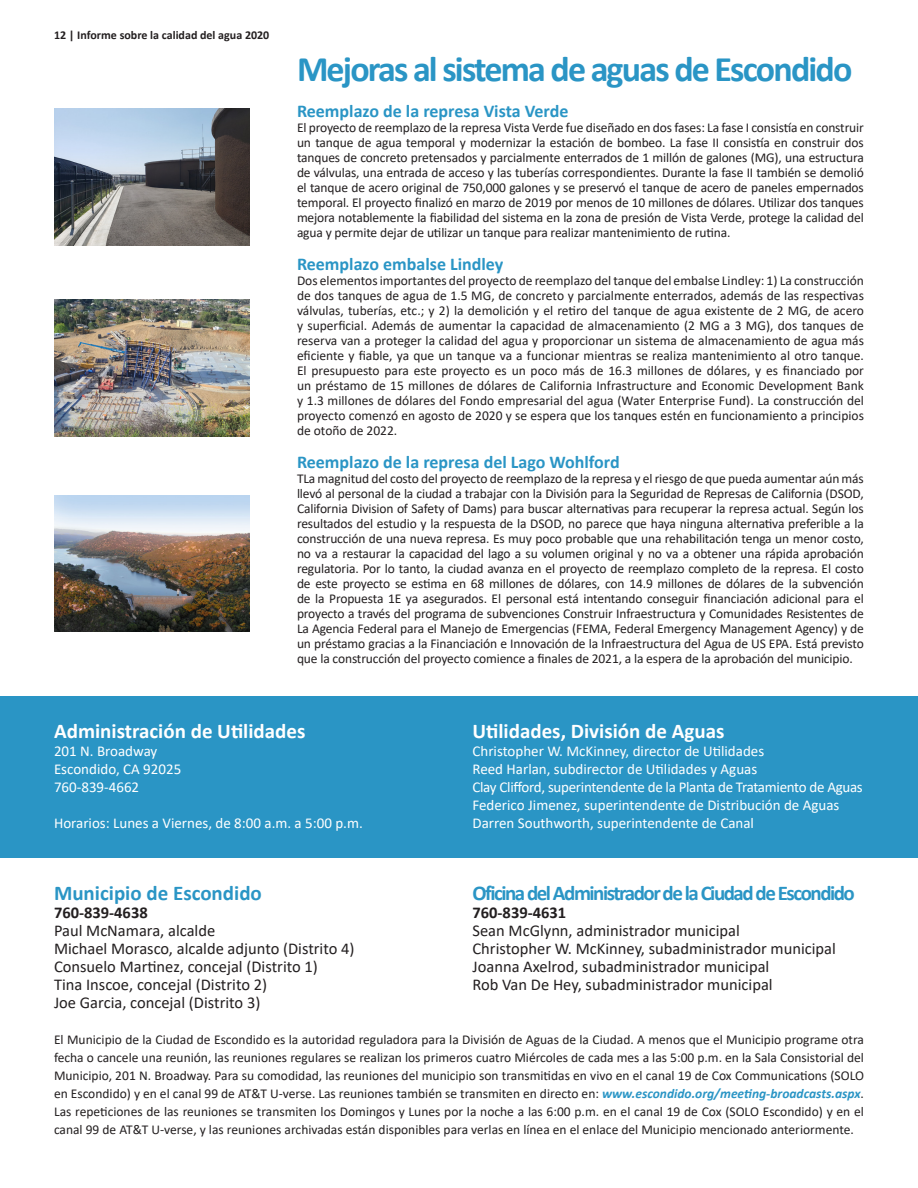
<style>
.page{position:relative;width:918px;height:1188px;background:#fff}
.page>*{position:absolute;margin:0;border:0;box-sizing:border-box;transform-origin:0 0}
.Subhead{font:700 36px "Calibri";letter-spacing:-.05em;color:#2a95c5}
.Paragraph_header{font:700 21px "Calibri";color:#fff}
.Paragraph_header-2{font:700 21px "Calibri";letter-spacing:-.07em;color:#2a95c5}
.Paragraph_header-3{font:700 21px "Calibri";color:#2a95c5}
.Paragraph_subheader{font:700 18px "Calibri";color:#2a95c5}
.Body_Text{font:16.5px "Calibri";color:#231f20}
.Body_Text-2{font:700 16.5px "Calibri";color:#231f20}
.Body_Text_Small{font:15px "Calibri";color:#fff}
.Body_Text_Small-2{font:15px "Calibri";letter-spacing:-.02em;color:#fff}
.Body_Text_Small-3{font:13.5px/15px "Calibri";letter-spacing:-.01em;color:#231f20;text-align:justify}
.t1{font:700 12px "Calibri";color:#231f20}
.s1{font-weight:700;font-style:italic;color:#2a95c5}
</style>
<div class="page">
<div style="left:0;top:696px;width:918px;height:162px;background:#2a95c5"></div>
<img style="left:54px;top:108px;width:196px;height:137px">
<img style="left:54px;top:299px;width:196px;height:137px">
<img style="left:54px;top:496px;width:196px;height:135px">
<p class="t1" style="left:54px;top:27px;width:217px">12 | Informe sobre la calidad del agua 2020</p>
<p class="Subhead" style="left:297px;top:44px;width:557px">Mejoras al sistema de aguas de Escondido</p>
<p class="Paragraph_subheader" style="left:297px;top:98px;width:273px">Reemplazo de la represa Vista Verde</p>
<p class="Body_Text_Small-3" style="left:297px;top:120px;width:568px">El proyecto de reemplazo de la represa Vista Verde fue diseñado en dos fases: La fase I consistía en construir un tanque de agua temporal y modernizar la estación de bombeo. La fase II consistía en construir dos tanques de concreto pretensados y parcialmente enterrados de 1 millón de galones (MG), una estructura de válvulas, una entrada de acceso y las tuberías correspondientes. Durante la fase II también se demolió el tanque de acero original de 750,000 galones y se preservó el tanque de acero de paneles empernados temporal. El proyecto finalizó en marzo de 2019 por menos de 10 millones de dólares. Utilizar dos tanques mejora notablemente la fiabilidad del sistema en la zona de presión de Vista Verde, protege la calidad del agua y permite dejar de utilizar un tanque para realizar mantenimiento de rutina.</p>
<p class="Paragraph_subheader" style="left:297px;top:251px;width:208px">Reemplazo embalse Lindley</p>
<p class="Body_Text_Small-3" style="left:297px;top:273px;width:569px">Dos elementos importantes del proyecto de reemplazo del tanque del embalse Lindley: 1) La construcción de dos tanques de agua de 1.5 MG, de concreto y parcialmente enterrados, además de las respectivas válvulas, tuberías, etc.; y 2) la demolición y el retiro del tanque de agua existente de 2 MG, de acero y superficial. Además de aumentar la capacidad de almacenamiento (2 MG a 3 MG), dos tanques de reserva van a proteger la calidad del agua y proporcionar un sistema de almacenamiento de agua más eficiente y fiable, ya que un tanque va a funcionar mientras se realiza mantenimiento al otro tanque.<br>El presupuesto para este proyecto es un poco más de 16.3 millones de dólares, y es financiado por un préstamo de 15 millones de dólares de California Infrastructure and Economic Development Bank y 1.3 millones de dólares del Fondo empresarial del agua (Water Enterprise Fund). La construcción del proyecto comenzó en agosto de 2020 y se espera que los tanques estén en funcionamiento a principios de otoño de 2022.</p>
<p class="Paragraph_subheader" style="left:297px;top:449px;width:324px">Reemplazo de la represa del Lago Wohlford</p>
<p class="Body_Text_Small-3" style="left:297px;top:471px;width:568px">TLa magnitud del costo del proyecto de reemplazo de la represa y el riesgo de que pueda aumentar aún más llevó al personal de la ciudad a trabajar con la División para la Seguridad de Represas de California (DSOD, California Division of Safety of Dams) para buscar alternativas para recuperar la represa actual. Según los resultados del estudio y la respuesta de la DSOD, no parece que haya ninguna alternativa preferible a la construcción de una nueva represa. Es muy poco probable que una rehabilitación tenga un menor costo, no va a restaurar la capacidad del lago a su volumen original y no va a obtener una rápida aprobación regulatoria. Por lo tanto, la ciudad avanza en el proyecto de reemplazo completo de la represa. El costo de este proyecto se estima en 68 millones de dólares, con 14.9 millones de dólares de la subvención de la Propuesta 1E ya asegurados. El personal está intentando conseguir financiación adicional para el proyecto a través del programa de subvenciones Construir Infraestructura y Comunidades Resistentes de La Agencia Federal para el Manejo de Emergencias (FEMA, Federal Emergency Management Agency) y de un préstamo gracias a la Financiación e Innovación de la Infraestructura del Agua de US EPA. Está previsto que la construcción del proyecto comience a finales de 2021, a la espera de la aprobación del municipio.</p>
<p class="Paragraph_header" style="left:54px;top:716px;width:253px">Administración de Utilidades</p>
<p class="Body_Text_Small" style="left:54px;top:741px;width:105px">201 N. Broadway</p>
<p class="Body_Text_Small" style="left:54px;top:759px;width:129px">Escondido, CA 92025</p>
<p class="Body_Text_Small" style="left:54px;top:777px;width:87px">760-839-4662</p>
<p class="Body_Text_Small" style="left:54px;top:813px;width:310px">Horarios: Lunes a Viernes, de 8:00 a.m. a 5:00 p.m.</p>
<p class="Paragraph_header-3" style="left:54px;top:878px;width:209px">Municipio de Escondido</p>
<p class="Body_Text-2" style="left:54px;top:901px;width:95px">760-839-4638</p>
<p class="Body_Text" style="left:54px;top:919px;width:163px">Paul McNamara, alcalde</p>
<p class="Body_Text" style="left:54px;top:937px;width:302px">Michael Morasco, alcalde adjunto (Distrito 4)</p>
<p class="Body_Text" style="left:54px;top:955px;width:265px">Consuelo Martinez, concejal (Distrito 1)</p>
<p class="Body_Text" style="left:54px;top:973px;width:215px">Tina Inscoe, concejal (Distrito 2)</p>
<p class="Body_Text" style="left:54px;top:991px;width:208px">Joe Garcia, concejal (Distrito 3)</p>
<p class="Paragraph_header" style="left:472px;top:716px;width:254px">Utilidades, División de Aguas</p>
<p class="Body_Text_Small" style="left:472px;top:741px;width:293px">Christopher W. McKinney, director de Utilidades</p>
<p class="Body_Text_Small" style="left:472px;top:759px;width:286px">Reed Harlan, subdirector de Utilidades y Aguas</p>
<p class="Body_Text_Small-2" style="left:472px;top:777px;width:392px">Clay Clifford, superintendente de la Planta de Tratamiento de Aguas</p>
<p class="Body_Text_Small" style="left:472px;top:795px;width:369px">Federico Jimenez, superintendente de Distribución de Aguas</p>
<p class="Body_Text_Small" style="left:472px;top:813px;width:283px">Darren Southworth, superintendente de Canal</p>
<p class="Paragraph_header-2" style="left:472px;top:878px;width:384px">Oficina del Administrador de la Ciudad de Escondido</p>
<p class="Body_Text-2" style="left:472px;top:901px;width:95px">760-839-4631</p>
<p class="Body_Text" style="left:472px;top:919px;width:269px">Sean McGlynn, administrador municipal</p>
<p class="Body_Text" style="left:472px;top:937px;width:365px">Christopher W. McKinney, subadministrador municipal</p>
<p class="Body_Text" style="left:472px;top:955px;width:298px">Joanna Axelrod, subadministrador municipal</p>
<p class="Body_Text" style="left:472px;top:973px;width:302px">Rob Van De Hey, subadministrador municipal</p>
<p class="Body_Text_Small-3" style="left:54px;top:1030px;width:811px;line-height:18px">El Municipio de la Ciudad de Escondido es la autoridad reguladora para la División de Aguas de la Ciudad. A menos que el Municipio programe otra fecha o cancele una reunión, las reuniones regulares se realizan los primeros cuatro Miércoles de cada mes a las 5:00 p.m. en la Sala Consistorial del Municipio, 201 N. Broadway. Para su comodidad, las reuniones del municipio son transmitidas en vivo en el canal 19 de Cox Communications (SOLO en Escondido) y en el canal 99 de AT&amp;T U-verse. Las reuniones también se transmiten en directo en: <span class="s1">www.escondido.org/meeting-broadcasts.aspx</span>.<br>Las repeticiones de las reuniones se transmiten los Domingos y Lunes por la noche a las 6:00 p.m. en el canal 19 de Cox (SOLO Escondido) y en el canal 99 de AT&amp;T U-verse, y las reuniones archivadas están disponibles para verlas en línea en el enlace del Municipio mencionado anteriormente.</p>
</div>
